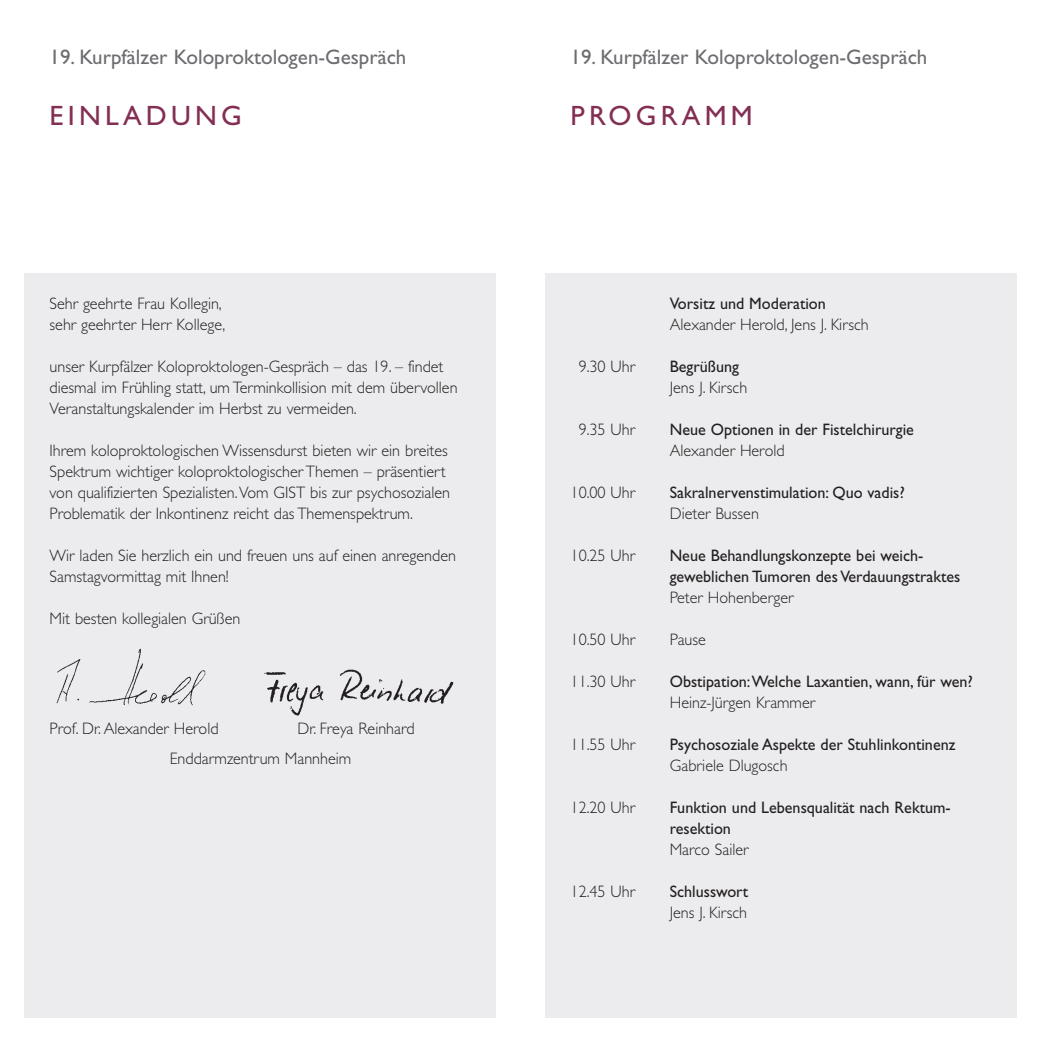
<style>
.page{position:relative;width:1042px;height:1042px;background:#fff}
.page>*{position:absolute;margin:0;border:0;box-sizing:border-box;transform-origin:0 0}
.t1{font:28px "Gill Sans";letter-spacing:.15em;color:#832f54}
.t2{font:21px "Gill Sans";color:#6c6d70}
.t3{font:300 16.62px/21px "Gill Sans";color:#231f20}
.t4{font:16.62px/21px "Gill Sans";color:#231f20}
</style>
<div class="page">
<div style="left:25px;top:273px;width:471px;height:744px;background:#ececee"></div>
<img style="left:56px;top:648px;width:150px;height:58px">
<img style="left:264px;top:669px;width:190px;height:47px">
<div style="left:546px;top:273px;width:471px;height:744px;background:#ececee"></div>
<p class="t2" style="left:50px;top:49px;width:358px">19. Kurpfälzer Koloproktologen-Gespräch</p>
<h1 class="t1" style="left:50px;top:105px;width:194px">EINLADUNG</h1>
<p class="t3" style="left:50px;top:294px;width:177px">Sehr geehrte Frau Kollegin, sehr geehrter Herr Kollege,</p>
<p class="t3" style="left:50px;top:357px;width:409px">unser Kurpfälzer Koloproktologen-Gespräch – das 19. – findet diesmal im Frühling statt, um Terminkollision mit dem übervollen<br>Veranstaltungskalender im Herbst zu vermeiden.</p>
<p class="t3" style="left:50px;top:441px;width:402px">Ihrem koloproktologischen Wissensdurst bieten wir ein breites Spektrum wichtiger koloproktologischer Themen – präsentiert von qualifizierten Spezialisten.Vom GIST bis zur psychosozialen Problematik der Inkontinenz reicht das Themenspektrum.</p>
<p class="t3" style="left:50px;top:546px;width:408px">Wir laden Sie herzlich ein und freuen uns auf einen anregenden<br>Samstagvormittag mit Ihnen!</p>
<p class="t3" style="left:50px;top:609px;width:192px">Mit besten kollegialen Grüßen</p>
<p class="t3" style="left:50px;top:719px;width:170px">Prof. Dr. Alexander Herold</p>
<p class="t3" style="left:170px;top:714px;width:246px;line-height:31px;text-indent:128px">Dr. Freya Reinhard<br>Enddarmzentrum Mannheim</p>
<p class="t2" style="left:570px;top:49px;width:358px">19. Kurpfälzer Koloproktologen-Gespräch</p>
<h1 class="t1" style="left:570px;top:105px;width:183px">PROGRAMM</h1>
<p class="t4" style="left:670px;top:294px;width:157px">Vorsitz und Moderation</p>
<p class="t3" style="left:670px;top:315px;width:200px">Alexander Herold, Jens J. Kirsch</p>
<p class="t3" style="left:579px;top:357px;width:58px">9.30 Uhr</p>
<p class="t4" style="left:670px;top:357px;width:71px">Begrüßung</p>
<p class="t3" style="left:670px;top:378px;width:79px">Jens J. Kirsch</p>
<p class="t3" style="left:579px;top:420px;width:58px">9.35 Uhr</p>
<p class="t4" style="left:670px;top:420px;width:246px">Neue Optionen in der Fistelchirurgie</p>
<p class="t3" style="left:670px;top:441px;width:116px">Alexander Herold</p>
<p class="t3" style="left:570px;top:483px;width:66px">10.00 Uhr</p>
<p class="t4" style="left:670px;top:483px;width:236px">Sakralnervenstimulation: Quo vadis?</p>
<p class="t3" style="left:670px;top:504px;width:91px">Dieter Bussen</p>
<p class="t3" style="left:570px;top:546px;width:66px">10.25 Uhr</p>
<p class="t4" style="left:670px;top:546px;width:292px">Neue Behandlungskonzepte bei weich&shy;geweblichen Tumoren des Verdauungstraktes</p>
<p class="t3" style="left:670px;top:588px;width:125px">Peter Hohenberger</p>
<p class="t3" style="left:570px;top:630px;width:66px">10.50 Uhr</p>
<p class="t3" style="left:670px;top:630px;width:38px">Pause</p>
<p class="t3" style="left:570px;top:672px;width:66px">11.30 Uhr</p>
<p class="t4" style="left:670px;top:672px;width:305px">Obstipation:Welche Laxantien, wann, für wen?</p>
<p class="t3" style="left:670px;top:693px;width:147px">Heinz-Jürgen Krammer</p>
<p class="t3" style="left:570px;top:735px;width:66px">11.55 Uhr</p>
<p class="t4" style="left:670px;top:735px;width:287px">Psychosoziale Aspekte der Stuhlinkontinenz</p>
<p class="t3" style="left:670px;top:756px;width:119px">Gabriele Dlugosch</p>
<p class="t3" style="left:570px;top:798px;width:66px">12.20 Uhr</p>
<p class="t4" style="left:670px;top:798px;width:283px">Funktion und Lebensqualität nach Rektum&shy;resektion</p>
<p class="t3" style="left:670px;top:840px;width:80px">Marco Sailer</p>
<p class="t3" style="left:570px;top:882px;width:66px">12.45 Uhr</p>
<p class="t4" style="left:670px;top:882px;width:80px">Schlusswort</p>
<p class="t3" style="left:670px;top:903px;width:79px">Jens J. Kirsch</p>
</div>
